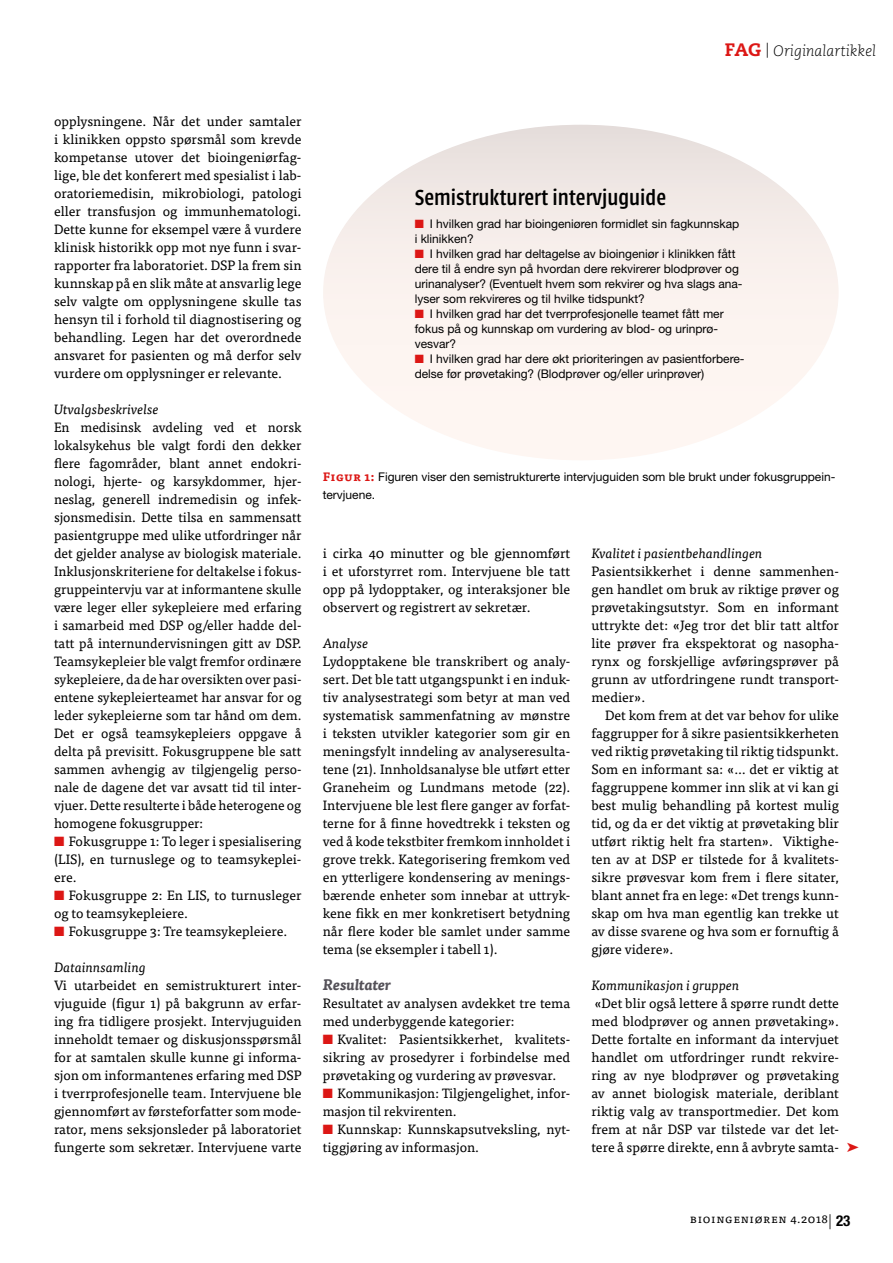
<style>
.page{position:relative;width:893px;height:1263px;background:#fff}
.page>*{position:absolute;margin:0;border:0;box-sizing:border-box;transform-origin:0 0}
.t1{font:500 24px "Urbana";color:#000;scale:.96 1}
.t2{font:italic 300 15px "Caecilia LT Std";color:#000}
.t3{font:italic 700 15px "Tisa Pro";letter-spacing:-.005em;color:#545158}
.t4{font:13.5px/18px "Tisa Pro";color:#000;text-align:justify}
.t5{font:italic 13.5px "Tisa Pro";color:#000}
.t6{font:12px/15px "Helvetica Neue LT Pro";color:#000}
.t7{font:12px "Tisa Pro";letter-spacing:.05em;color:#000}
.s1{font-weight:800;font-style:normal;font-size:18px;color:#dc1715}
.s2{color:#dc1715}
.s3{font-family:"Tisa Pro";font-weight:700;color:#dc1715}
.s4{font-family:"Helvetica Neue LT Pro";font-weight:300;font-size:15px}
.s5{font-family:"Helvetica Neue LT Pro";font-weight:700;font-stretch:condensed;font-size:15px}
</style>
<div class="page">
<div style="left:323px;top:125px;width:516px;height:335px;background:#fef6f2;border-radius:50%"></div>
<p class="t2" style="left:725px;top:43px;width:153px"><span class="s1">FAG</span> | Originalartikkel</p>
<p class="t4" style="left:54px;top:111px;width:249px">opplysningene. Når det under samtaler i klinikken oppsto spørsmål som krevde kompetanse utover det bioingeniørfag&shy;lige, ble det konferert med spesialist i lab&shy;oratoriemedisin, mikrobiologi, patologi eller transfusjon og immunhematologi.<br>Dette kunne for eksempel være å vurdere klinisk historikk opp mot nye funn i svar&shy;rapporter fra laboratoriet. DSP la frem sin kunnskap på en slik måte at ansvarlig lege selv valgte om opplysningene skulle tas hensyn til i forhold til diagnostisering og behandling. Legen har det overordnede ansvaret for pasienten og må derfor selv vurdere om opplysninger er relevante.</p>
<p class="t5" style="left:54px;top:399px;width:106px">Utvalgsbeskrivelse</p>
<p class="t4" style="left:54px;top:417px;width:249px">En medisinsk avdeling ved et norsk lokalsykehus ble valgt fordi den dekker flere fagområder, blant annet endokri&shy;nologi, hjerte- og karsykdommer, hjer&shy;neslag, generell indremedisin og infek&shy;sjonsmedisin. Dette tilsa en sammensatt pasientgruppe med ulike utfordringer når det gjelder analyse av biologisk materiale.<br>Inklusjonskriteriene for deltakelse i fokus&shy;gruppeintervju var at informantene skulle være leger eller sykepleiere med erfaring i samarbeid med DSP og/eller hadde del&shy;tatt på internundervisningen gitt av DSP.<br>Teamsykepleier ble valgt fremfor ordinære sykepleiere, da de har oversikten over pasi&shy;entene sykepleierteamet har ansvar for og leder sykepleierne som tar hånd om dem.<br>Det er også teamsykepleiers oppgave å delta på previsitt. Fokusgruppene ble satt sammen avhengig av tilgjengelig perso&shy;nale de dagene det var avsatt tid til inter&shy;vjuer. Dette resulterte i både heterogene og homogene fokusgrupper:</p>
<p class="t4" style="left:54px;top:831px;width:249px"><span class="s2">■</span> Fokusgruppe 1: To leger i spesialisering (LIS), en turnuslege og to teamsykeplei&shy;ere.</p>
<p class="t4" style="left:54px;top:885px;width:249px"><span class="s2">■</span> Fokusgruppe 2: En LIS, to turnusleger og to teamsykepleiere.</p>
<p class="t4" style="left:54px;top:921px;width:235px"><span class="s2">■</span> Fokusgruppe 3: Tre teamsykepleiere.</p>
<p class="t5" style="left:54px;top:957px;width:93px">Datainnsamling</p>
<p class="t4" style="left:54px;top:975px;width:249px">Vi utarbeidet en semistrukturert inter&shy;vjuguide (figur 1) på bakgrunn av erfar&shy;ing fra tidligere prosjekt. Intervjuguiden inneholdt temaer og diskusjonsspørsmål for at samtalen skulle kunne gi informa&shy;sjon om informantenes erfaring med DSP i tverrprofesjonelle team. Intervjuene ble gjennomført av førsteforfatter som mode&shy;rator, mens seksjonsleder på laboratoriet fungerte som sekretær. Intervjuene varte</p>
<h1 class="t1" style="left:415px;top:184px;width:263px">Semistrukturert intervjuguide</h1>
<p class="t6" style="left:415px;top:216px;width:326px"><span class="s2">■</span> I hvilken grad har bioingeniøren formidlet sin fagkunnskap i klinikken?</p>
<p class="t6" style="left:415px;top:246px;width:329px"><span class="s2">■</span> I hvilken grad har deltagelse av bioingeniør i klinikken fått dere til å endre syn på hvordan dere rekvirerer blodprøver og urinanalyser? (Eventuelt hvem som rekvirer og hva slags ana&shy;lyser som rekvireres og til hvilke tidspunkt?</p>
<p class="t6" style="left:415px;top:306px;width:310px"><span class="s2">■</span> I hvilken grad har det tverrprofesjonelle teamet fått mer fokus på og kunnskap om vurdering av blod- og urinprø&shy;vesvar?</p>
<p class="t6" style="left:415px;top:351px;width:331px"><span class="s2">■</span> I hvilken grad har dere økt prioriteringen av pasientforbere&shy;delse før prøvetaking? (Blodprøver og/eller urinprøver)</p>
<p class="t6" style="left:323px;top:467px;width:514px;line-height:18px"><span class="s3">Figur 1:</span> Figuren viser den semistrukturerte intervjuguiden som ble brukt under fokusgruppein&shy;tervjuene.</p>
<p class="t4" style="left:323px;top:543px;width:249px">i cirka 40 minutter og ble gjennomført i et uforstyrret rom. Intervjuene ble tatt opp på lydopptaker, og interaksjoner ble observert og registrert av sekretær.</p>
<p class="t5" style="left:323px;top:633px;width:47px">Analyse</p>
<p class="t4" style="left:323px;top:651px;width:249px">Lydopptakene ble transkribert og analy&shy;sert. Det ble tatt utgangspunkt i en induk&shy;tiv analysestrategi som betyr at man ved systematisk sammenfatning av mønstre i teksten utvikler kategorier som gir en meningsfylt inndeling av analyseresulta&shy;tene (21). Innholdsanalyse ble utført etter Graneheim og Lundmans metode (22).<br>Intervjuene ble lest flere ganger av forfat&shy;terne for å finne hovedtrekk i teksten og ved å kode tekstbiter fremkom innholdet i grove trekk. Kategorisering fremkom ved en ytterligere kondensering av menings&shy;bærende enheter som innebar at uttryk&shy;kene fikk en mer konkretisert betydning når flere koder ble samlet under samme tema (se eksempler i tabell 1).</p>
<p class="t3" style="left:323px;top:973px;width:70px">Resultater</p>
<p class="t4" style="left:323px;top:993px;width:249px">Resultatet av analysen avdekket tre tema med underbyggende kategorier:</p>
<p class="t4" style="left:323px;top:1029px;width:249px"><span class="s2">■</span> Kvalitet: Pasientsikkerhet, kvalitets&shy;sikring av prosedyrer i forbindelse med prøvetaking og vurdering av prøvesvar.</p>
<p class="t4" style="left:323px;top:1083px;width:248px"><span class="s2">■</span> Kommunikasjon: Tilgjengelighet, infor&shy;masjon til rekvirenten.</p>
<p class="t4" style="left:323px;top:1119px;width:249px"><span class="s2">■</span> Kunnskap: Kunnskapsutveksling, nyt&shy;tiggjøring av informasjon.</p>
<p class="t5" style="left:591px;top:543px;width:173px">Kvalitet i pasientbehandlingen</p>
<p class="t4" style="left:591px;top:561px;width:249px">Pasientsikkerhet i denne sammenhen&shy;gen handlet om bruk av riktige prøver og prøvetakingsutstyr. Som en informant uttrykte det: «Jeg tror det blir tatt altfor lite prøver fra ekspektorat og nasopha&shy;rynx og forskjellige avføringsprøver på grunn av utfordringene rundt transport&shy;medier».</p>
<p class="t4" style="left:591px;top:705px;width:249px;text-indent:14px">Det kom frem at det var behov for ulike faggrupper for å sikre pasientsikkerheten ved riktig prøvetaking til riktig tidspunkt.<br>Som en informant sa: «… det er viktig at faggruppene kommer inn slik at vi kan gi best mulig behandling på kortest mulig tid, og da er det viktig at prøvetaking blir utført riktig helt fra starten». Viktighe&shy;ten av at DSP er tilstede for å kvalitets&shy;sikre prøvesvar kom frem i flere sitater, blant annet fra en lege: «Det trengs kunn&shy;skap om hva man egentlig kan trekke ut av disse svarene og hva som er fornuftig å gjøre videre».</p>
<p class="t5" style="left:591px;top:975px;width:149px">Kommunikasjon i gruppen</p>
<p class="t4" style="left:591px;top:993px;width:249px">«Det blir også lettere å spørre rundt dette med blodprøver og annen prøvetaking».<br>Dette fortalte en informant da intervjuet handlet om utfordringer rundt rekvire&shy;ring av nye blodprøver og prøvetaking av annet biologisk materiale, deriblant riktig valg av transportmedier. Det kom frem at når DSP var tilstede var det let&shy;tere å spørre direkte, enn å avbryte samta-</p>
<p class="t7" style="left:690px;top:1209px;width:162px">Bioingeniøren 4.2018<span class="s4">|</span> <span class="s5">23</span></p>
</div>
